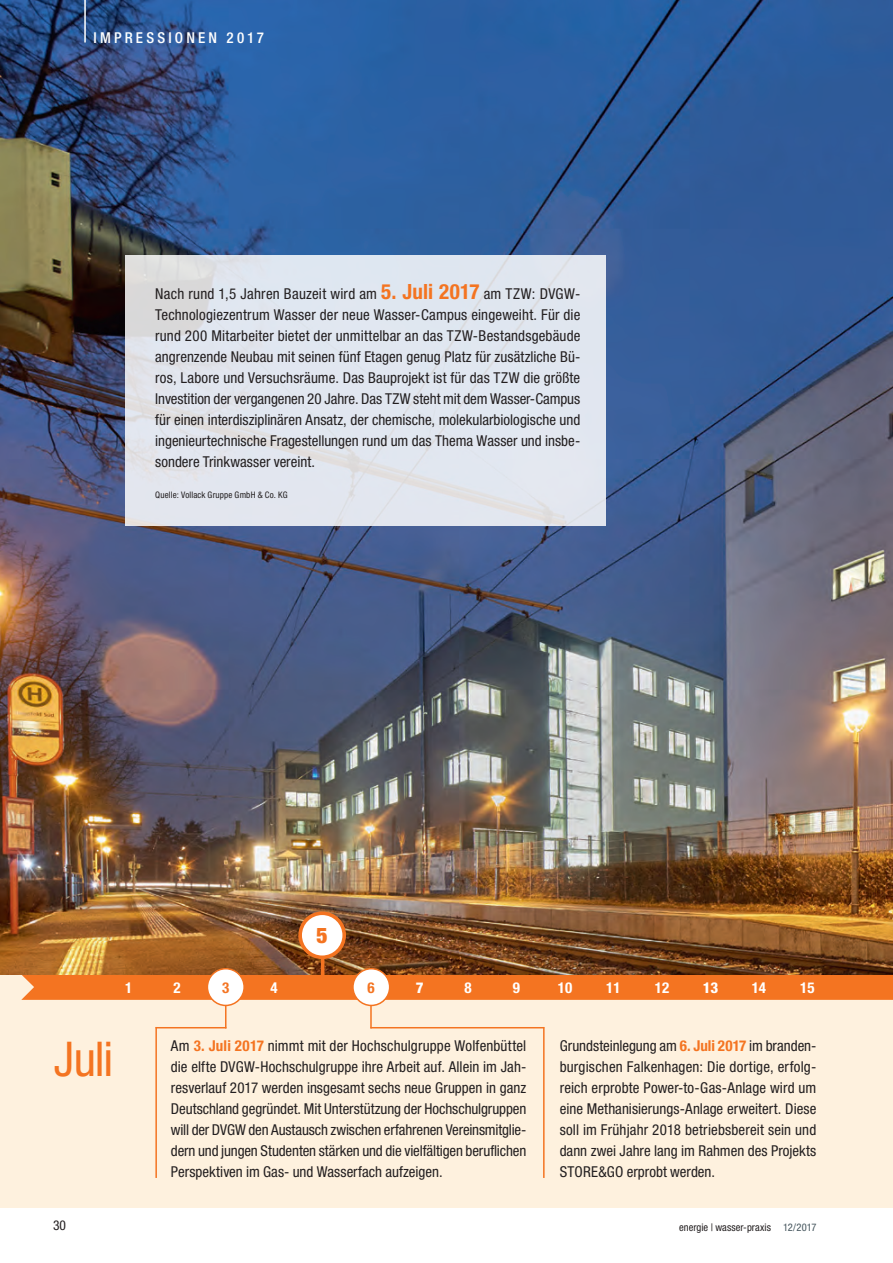
<style>
.page{position:relative;width:893px;height:1263px;background:#fff}
.page>*{position:absolute;margin:0;border:0;box-sizing:border-box;transform-origin:0 0}
.t1{font:condensed 48px "Helvetica Neue LT Std";color:#f47421}
.t2{font:900 condensed 21.6px "Helvetica Neue LT Std";color:#f47421}
.t3{font:condensed 15px/21px "Helvetica Neue LT Std";color:#231f20;text-align:justify}
.t4{font:500 condensed 15px "Helvetica Neue LT Std";letter-spacing:.21em;color:#fff}
.t5{font:700 condensed 15px "Helvetica Neue LT Std";color:#fff}
.t6{font:800 condensed 15px "Helvetica Neue LT Std";color:#fff}
.t7{font:700 condensed 15px "Helvetica Neue LT Std";color:#f47421}
.t8{font:condensed 13.5px "Helvetica Neue LT Std";color:#231f20}
.t9{font:condensed 10.5px "Helvetica Neue LT Std";letter-spacing:.005em;color:#231f20}
.t10{font:condensed 9px "Helvetica Neue LT Std";letter-spacing:.015em;color:#231f20}
.s1{font-weight:700;font-size:21px;color:#f47421}
.s2{font-weight:700;color:#f47421}
.s3{color:#45555d}
</style>
<div class="page">
<div style="left:0;top:974px;width:893px;height:234px;background:#fef1de"></div>
<img style="left:0;top:0;width:893px;height:974px">
<svg style="left:21px;top:974px;width:872px;height:54px"></svg>
<hr style="left:156px;top:1027px;width:70px;height:1px;background:#f47421">
<hr style="left:155px;top:1027px;width:2px;height:151px;background:#f47421">
<hr style="left:370px;top:1000px;width:2px;height:28px;background:#f47421">
<hr style="left:370px;top:1027px;width:174px;height:1px;background:#f47421">
<hr style="left:543px;top:1027px;width:2px;height:151px;background:#f47421">
<div style="left:353px;top:969px;width:37px;height:36px;background:#fff;border-radius:50%"></div>
<div style="left:352px;top:968px;width:38px;height:38px;border:2px solid #f47421;border-radius:50%"></div>
<div style="left:207px;top:969px;width:37px;height:36px;background:#fff;border-radius:50%"></div>
<div style="left:207px;top:968px;width:38px;height:38px;border:2px solid #f47421;border-radius:50%"></div>
<hr style="left:84px;top:0;width:2px;height:43px;background:#fff">
<svg style="left:125px;top:255px;width:481px;height:270px;background:#e0e5ed"></svg>
<div style="left:300px;top:913px;width:44px;height:44px;background:#fff;border-radius:50%"></div>
<div style="left:298px;top:911px;width:48px;height:48px;border:4px solid #f47421;border-radius:50%"></div>
<hr style="left:321px;top:957px;width:3px;height:25px;background:#f47421">
<p class="t4" style="left:94px;top:28px;width:172px">IMPRESSIONEN 2017</p>
<p class="t3" style="left:155px;top:283px;width:427px">Nach rund 1,5 Jahren Bauzeit wird am <span class="s1">5. Juli 2017</span> am TZW: DVGW-Technologiezentrum Wasser der neue Wasser-Campus eingeweiht. Für die rund 200 Mitarbeiter bietet der unmittelbar an das TZW-Bestandsgebäude angrenzende Neubau mit seinen fünf Etagen genug Platz für zusätzliche Bü&shy;ros, Labore und Versuchsräume. Das Bauprojekt ist für das TZW die größte Investition der vergangenen 20 Jahre. Das TZW steht mit dem Wasser-Campus für einen interdisziplinären Ansatz, der chemische, molekularbiologische und ingenieurtechnische Fragestellungen rund um das Thema Wasser und insbe&shy;sondere Trinkwasser vereint.</p>
<p class="t10" style="left:155px;top:490px;width:134px">Quelle: Vollack Gruppe GmbH &amp; Co. KG</p>
<p class="t2" style="left:317px;top:922px;width:13px">5</p>
<p class="t5" style="left:125px;top:978px;width:9px">1</p>
<p class="t5" style="left:174px;top:978px;width:9px">2</p>
<p class="t7" style="left:222px;top:978px;width:9px">3</p>
<p class="t5" style="left:271px;top:978px;width:9px">4</p>
<p class="t7" style="left:368px;top:978px;width:9px">6</p>
<p class="t6" style="left:416px;top:978px;width:9px">7</p>
<p class="t5" style="left:464px;top:978px;width:9px">8</p>
<p class="t5" style="left:513px;top:978px;width:9px">9</p>
<p class="t5" style="left:558px;top:978px;width:16px">10</p>
<p class="t5" style="left:606px;top:978px;width:16px">11</p>
<p class="t5" style="left:655px;top:978px;width:16px">12</p>
<p class="t6" style="left:703px;top:978px;width:17px">13</p>
<p class="t5" style="left:752px;top:978px;width:16px">14</p>
<p class="t5" style="left:800px;top:978px;width:16px">15</p>
<h1 class="t1" style="left:54px;top:1031px;width:61px">Juli</h1>
<p class="t3" style="left:171px;top:1035px;width:357px">Am <span class="s2">3. Juli 2017</span> nimmt mit der Hochschulgruppe Wolfenbüttel die elfte DVGW-Hochschulgruppe ihre Arbeit auf. Allein im Jah&shy;resverlauf 2017 werden insgesamt sechs neue Gruppen in ganz Deutschland gegründet. Mit Unterstützung der Hochschulgruppen will der DVGW den Austausch zwischen erfahrenen Vereinsmitglie&shy;dern und jungen Studenten stärken und die vielfältigen beruflichen Perspektiven im Gas- und Wasserfach aufzeigen.</p>
<p class="t3" style="left:560px;top:1035px;width:258px">Grundsteinlegung am <span class="s2">6. Juli 2017</span> im branden&shy;burgischen Falkenhagen: Die dortige, erfolg&shy;reich erprobte Power-to-Gas-Anlage wird um eine Methanisierungs-Anlage erweitert. Diese soll im Frühjahr 2018 betriebsbereit sein und dann zwei Jahre lang im Rahmen des Projekts STORE&amp;GO erprobt werden.</p>
<p class="t8" style="left:53px;top:1218px;width:14px">30</p>
<p class="t9" style="left:679px;top:1221px;width:139px">energie | wasser-praxis <span class="s3">12/2017</span></p>
</div>
